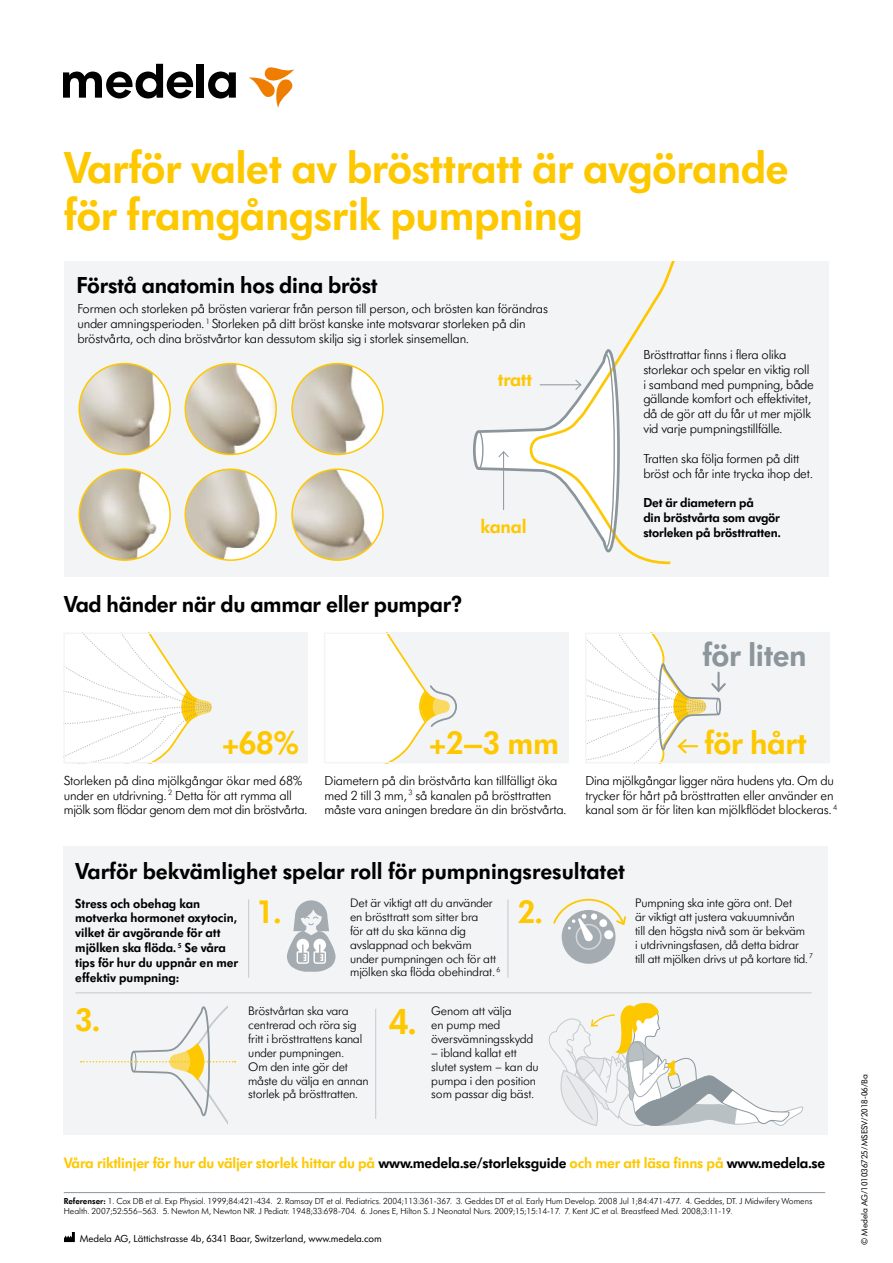
<style>
.page{position:relative;width:893px;height:1263px;background:#fff}
.page>*{position:absolute;margin:0;border:0;box-sizing:border-box;transform-origin:0 0}
.t1{font:600 46.5px/46.5px "Futura SB Medela";letter-spacing:-.01em;color:#fec800}
.t2{font:600 37.5px "Futura SB Medela";color:#fec800}
.t3{font:600 33.75px "Futura SB Medela";letter-spacing:-.01em;color:#fec800}
.t4{font:600 33.75px "Futura SB Medela";letter-spacing:-.01em;color:#8a959c}
.t5{font:600 24px "Futura SB Medela";letter-spacing:-.01em;color:#000}
.t6{font:600 20.1px "Futura SB Medela";letter-spacing:-.01em;color:#fec800}
.t7{font:600 15.6px "Futura SB Medela";letter-spacing:-.01em;color:#fec800}
.t8{font:300 13.5px/14.9px "Futura SB Medela";letter-spacing:-.01em;color:#000}
.t9{font:600 13.5px/14.9px "Futura SB Medela";letter-spacing:-.01em;color:#000}
.t10{font:300 12.75px/13.8px "Futura SB Medela";letter-spacing:-.01em;color:#000}
.t11{font:10.5px "Futura SB Medela";color:#000}
.t12{font:300 9px "Futura SB Medela";color:#000}
.t13{font:9px "Futura SB Medela";color:#000}
.s1{color:#000}
.s2{font-weight:600}
</style>
<div class="page">
<div style="left:211px;top:632px;width:97px;height:131px;background:#f3f4f5"></div>
<svg style="left:66px;top:635px;width:146px;height:125px"></svg>
<div style="left:64px;top:846px;width:764px;height:288px;background:#f3f4f5"></div>
<div style="left:197px;top:64px;width:7px;height:34px;background:#000"></div>
<svg style="left:208px;top:72px;width:28px;height:27px"></svg>
<svg style="left:64px;top:64px;width:129px;height:34px"></svg>
<svg style="left:249px;top:67px;width:45px;height:41px"></svg>
<div style="left:64px;top:260px;width:764px;height:317px;background:#f3f4f5"></div>
<div style="left:463px;top:632px;width:105px;height:131px;background:#f3f4f5"></div>
<svg style="left:526px;top:260px;width:151px;height:305px"></svg>
<div style="left:349px;top:632px;width:124px;height:131px;background:#f3f4f5"></div>
<svg style="left:349px;top:635px;width:107px;height:125px"></svg>
<div style="left:587px;top:632px;width:242px;height:131px;background:#f3f4f5"></div>
<hr style="left:75px;top:992px;width:737px;height:1px;background:#c5cacd">
<svg style="left:287px;top:900px;width:49px;height:72px"></svg>
<div style="left:562px;top:910px;width:53px;height:54px;background:#a4acb2;border-radius:50%"></div>
<div style="left:576px;top:924px;width:26px;height:26px;border:2px solid #fff;border-radius:50%"></div>
<svg style="left:553px;top:898px;width:73px;height:44px"></svg>
<div style="left:585px;top:632px;width:245px;height:131px;border:2px solid #f3f4f5"></div>
<div style="left:63px;top:632px;width:245px;height:131px;border:2px solid #f3f4f5"></div>
<div style="left:324px;top:632px;width:244px;height:131px;border:2px solid #f3f4f5"></div>
<img style="left:79px;top:364px;width:91px;height:90px;border-radius:45px">
<div style="left:78px;top:363px;width:93px;height:92px;border:2px solid #fec800;border-radius:50%"></div>
<img style="left:185px;top:364px;width:91px;height:90px;border-radius:45px">
<div style="left:185px;top:363px;width:92px;height:92px;border:2px solid #fec800;border-radius:50%"></div>
<img style="left:292px;top:364px;width:91px;height:90px;border-radius:45px">
<div style="left:291px;top:363px;width:93px;height:92px;border:2px solid #fec800;border-radius:50%"></div>
<img style="left:79px;top:469px;width:91px;height:91px;border-radius:45px">
<div style="left:78px;top:468px;width:93px;height:93px;border:2px solid #fec800;border-radius:50%"></div>
<img style="left:185px;top:469px;width:91px;height:91px;border-radius:45px">
<div style="left:185px;top:468px;width:92px;height:93px;border:2px solid #fec800;border-radius:50%"></div>
<img style="left:292px;top:469px;width:91px;height:91px;border-radius:45px">
<div style="left:291px;top:468px;width:93px;height:93px;border:2px solid #fec800;border-radius:50%"></div>
<hr style="left:375px;top:1009px;width:1px;height:110px;background:#c5cacd">
<hr style="left:508px;top:899px;width:1px;height:79px;background:#c5cacd">
<hr style="left:248px;top:899px;width:1px;height:79px;background:#c5cacd">
<svg style="left:548px;top:1003px;width:255px;height:123px"></svg>
<svg style="left:473px;top:348px;width:148px;height:206px"></svg>
<hr style="left:64px;top:1192px;width:761px;height:1px;background:#8a959c">
<svg style="left:81px;top:1005px;width:154px;height:120px"></svg>
<svg style="left:587px;top:632px;width:141px;height:131px"></svg>
<svg style="left:64px;top:1232px;width:11px;height:10px"></svg>
<h1 class="t1" style="left:64px;top:144px;width:726px">Varför valet av brösttratt är avgörande för framgångsrik pumpning</h1>
<h3 class="t5" style="left:77px;top:270px;width:303px">Förstå anatomin hos dina bröst</h3>
<p class="t8" style="left:77px;top:301px;width:472px">Formen och storleken på brösten varierar från person till person, och brösten kan förändras under amningsperioden. <sup>1</sup> Storleken på ditt bröst kanske inte motsvarar storleken på din bröstvårta, och dina bröstvårtor kan dessutom skilja sig i storlek sinsemellan.</p>
<h3 class="t6" style="left:498px;top:367px;width:36px">tratt</h3>
<h3 class="t6" style="left:481px;top:515px;width:47px">kanal</h3>
<h3 class="t5" style="left:64px;top:590px;width:400px">Vad händer när du ammar eller pumpar?</h3>
<p class="t8" style="left:643px;top:347px;width:172px">Brösttrattar finns i flera olika storlekar och spelar en viktig roll i samband med pumpning, både gällande komfort och effektivitet, då de gör att du får ut mer mjölk vid varje pumpningstillfälle.</p>
<p class="t8" style="left:643px;top:451px;width:171px">Tratten ska följa formen på ditt bröst och får inte trycka ihop det.</p>
<p class="t9" style="left:643px;top:495px;width:139px">Det är diametern på<br>din bröstvårta som avgör storleken på brösttratten.</p>
<h3 class="t4" style="left:702px;top:635px;width:106px">för liten</h3>
<h3 class="t3" style="left:222px;top:722px;width:78px">+68%</h3>
<h3 class="t3" style="left:429px;top:722px;width:131px">+2–3 mm</h3>
<h3 class="t3" style="left:704px;top:722px;width:104px">för hårt</h3>
<p class="t8" style="left:64px;top:773px;width:245px">Storleken på dina mjölkgångar ökar med 68% under en utdrivning. <sup>2</sup> Detta för att rymma all mjölk som flödar genom dem mot din bröstvårta.</p>
<p class="t8" style="left:325px;top:773px;width:243px">Diametern på din bröstvårta kan tillfälligt öka med 2 till 3 mm, <sup>3</sup> så kanalen på brösttratten måste vara aningen bredare än din bröstvårta.</p>
<p class="t8" style="left:585px;top:773px;width:253px">Dina mjölkgångar ligger nära hudens yta. Om du trycker för hårt på brösttratten eller använder en kanal som är för liten kan mjölkflödet blockeras. <sup>4</sup></p>
<h3 class="t5" style="left:75px;top:856px;width:551px">Varför bekvämlighet spelar roll för pumpningsresultatet</h3>
<p class="t9" style="left:75px;top:896px;width:164px">Stress och obehag kan motverka hormonet oxytocin, vilket är avgörande för att mjölken ska flöda. <sup>5</sup> Se våra tips för hur du uppnår en mer effektiv pumpning:</p>
<h3 class="t3" style="left:75px;top:999px;width:26px">3.</h3>
<p class="t10" style="left:431px;top:1004px;width:104px">Genom att välja<br>en pump med översvämningsskydd</p>
<p class="t10" style="left:431px;top:1045px;width:109px">– ibland kallat ett slutet system – kan du pumpa i den position som passar dig bäst.</p>
<h3 class="t3" style="left:256px;top:892px;width:26px">1.</h3>
<h3 class="t3" style="left:518px;top:892px;width:26px">2.</h3>
<p class="t10" style="left:635px;top:896px;width:179px">Pumpning ska inte göra ont. Det<br>är viktigt att justera vakuumnivån<br>till den högsta nivå som är bekväm<br>i utdrivningsfasen, då detta bidrar<br>till att mjölken drivs ut på kortare tid. <sup>7</sup></p>
<p class="t10" style="left:350px;top:896px;width:152px">Det är viktigt att du använder en brösttratt som sitter bra<br>för att du ska känna dig avslappnad och bekväm under pumpningen och för att mjölken ska flöda obehindrat. <sup>6</sup></p>
<p class="t10" style="left:248px;top:1004px;width:122px">Bröstvårtan ska vara centrerad och röra sig fritt i brösttrattens kanal under pumpningen.<br>Om den inte gör det måste du välja en annan storlek på brösttratten.</p>
<h2 class="t2" style="left:389px;top:999px;width:29px">4.</h2>
<p class="t7" style="left:64px;top:1154px;width:763px">Våra riktlinjer för hur du väljer storlek hittar du på <span class="s1">www.medela.se/storleksguide</span> och mer att läsa finns på <span class="s1">www.medela.se</span></p>
<p class="t12" style="left:64px;top:1196px;width:750px"><span class="s2">Referenser:</span> 1. Cox DB et al. Exp Physiol. 1999;84:421-434. 2. Ramsay DT et al. Pediatrics. 2004;113:361-367. 3. Geddes DT et al. Early Hum Develop. 2008 Jul 1;84:471-477. 4. Geddes, DT. J Midwifery Womens</p>
<p class="t11" style="left:80px;top:1232px;width:304px">Medela AG, Lättichstrasse 4b, 6341 Baar, Switzerland, www.medela.com</p>
<p class="t12" style="left:64px;top:1206px;width:670px">Health. 2007;52:556–563. 5. Newton M, Newton NR. J Pediatr. 1948;33:698-704. 6. Jones E, Hilton S. J Neonatal Nurs. 2009;15;15:14-17. 7. Kent JC et al. Breastfeed Med. 2008;3:11-19.</p>
<p class="t13" style="left:859px;top:1245px;width:172px;rotate:-90deg">© Medela AG/101036725/MSESV/2018-06/Ba</p>
</div>
